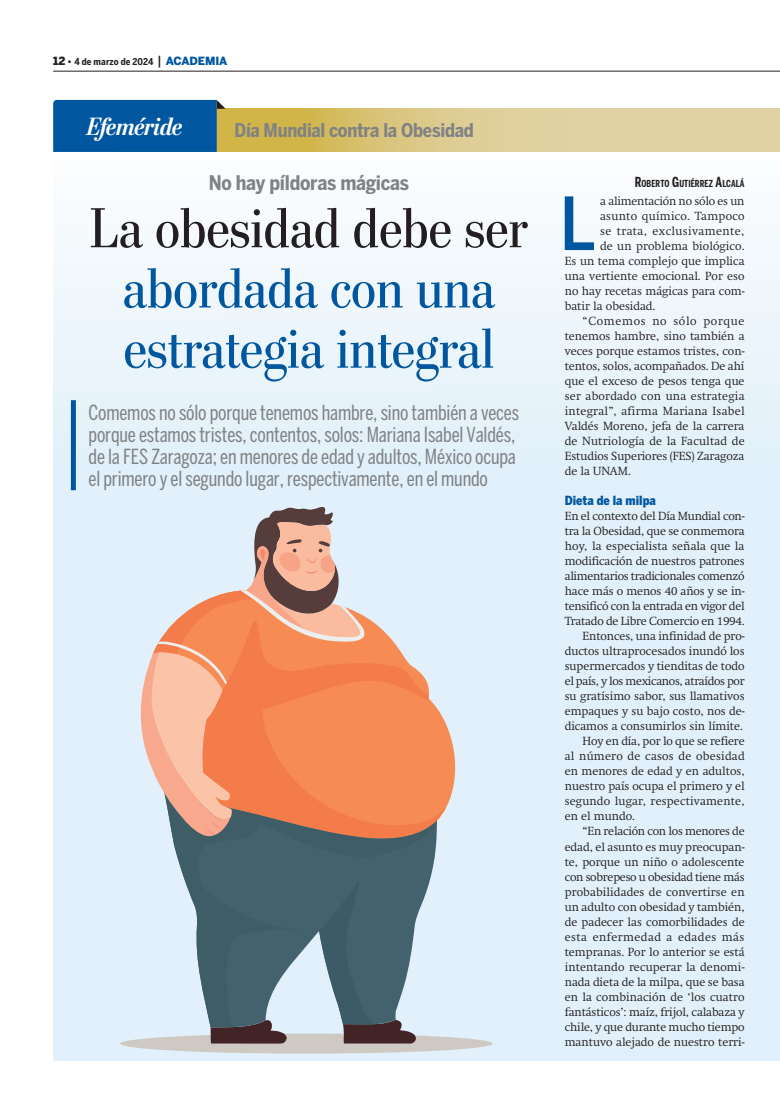
<style>
.page{position:relative;width:780px;height:1117px;background:#fff}
.page>*{position:absolute;margin:0;border:0;box-sizing:border-box;transform-origin:0 0}
.t1{font:500 72.38px "Benton Sans Cond";color:#01579f}
.t2{font:56.25px/60.1px "Stilson";color:#01579f}
.t3{font:56.25px "Stilson";color:#231f20}
.t4{font:italic 700 25px "Stilson";color:#fff}
.t5{font:20.62px/21.9px "Benton Sans Comp";letter-spacing:-.01em;color:#808285}
.t6{font:700 20px "Benton Sans Cond";letter-spacing:-.015em;color:#808285}
.t7{font:700 18.75px "Benton Sans Cond";letter-spacing:-.015em;color:#808285}
.t8{font:900 12.5px "Benton Sans Cond";color:#01579f}
.t9{font:300 11.62px "Swift";color:#231f20}
.t10{font:300 11.62px "Swift";letter-spacing:.02em;color:#231f20}
.t11{font:300 11.62px "Swift";letter-spacing:-.025em;color:#231f20}
.t12{font:300 11.62px "Swift";letter-spacing:-.02em;color:#231f20}
.t13{font:300 11.62px "Swift";letter-spacing:.025em;color:#231f20}
.t14{font:300 11.62px "Swift";letter-spacing:.04em;color:#231f20}
.t15{font:300 11.62px "Swift";letter-spacing:.035em;color:#231f20}
.t16{font:300 11.62px "Swift";letter-spacing:.06em;color:#231f20}
.t17{font:700 9.62px "Benton Sans Comp";letter-spacing:.005em;color:#231f20}
.t18{font:700 9.38px "Benton Sans Cond";letter-spacing:.01em;color:#231f20}
.s1{font-family:"Benton Sans";font-weight:900;font-size:11.25px}
.s2{font-family:"Benton Sans";font-weight:900}
.s3{font-weight:500;font-size:12.5px}
.s4{font-family:"Benton Sans";font-weight:900;font-size:11.25px;color:#01579f}
.s5{font-size:13.75px}
</style>
<div class="page">
<svg style="left:225px;top:109px;width:554px;height:43px;background:#dbc988"></svg>
<svg style="left:53px;top:100px;width:172px;height:52px;background:#0a5b9b"></svg>
<hr style="left:53px;top:71px;width:726px;height:1px;background:#231f20">
<div style="left:53px;top:160px;width:726px;height:900px;background:linear-gradient(to bottom,#f0f7fc,#dbedf9)"></div>
<div style="left:71px;top:400px;width:5px;height:90px;background:#01579f"></div>
<div style="left:120px;top:1033px;width:372px;height:20px;background:#cecac3;border-radius:50%"></div>
<svg style="left:210px;top:1027px;width:77px;height:16px"></svg>
<svg style="left:152px;top:590px;width:311px;height:249px;background:#e2e8ec"></svg>
<svg style="left:369px;top:620px;width:77px;height:219px;background:#f0a47e"></svg>
<svg style="left:163px;top:789px;width:274px;height:238px;background:#7e8d92"></svg>
<svg style="left:319px;top:880px;width:98px;height:163px;background:#5d737d"></svg>
<svg style="left:136px;top:506px;width:233px;height:331px;background:#e3a78d"></svg>
<p class="t18" style="left:53px;top:56px;width:176px"><span class="s1">12</span> <span class="s2">•</span> 4 de marzo de 2024 <span class="s3">|</span> <span class="s4">ACADEMIA</span></p>
<h3 class="t4" style="left:87px;top:112px;width:97px">Efeméride</h3>
<h3 class="t7" style="left:234px;top:119px;width:241px">Día Mundial contra la Obesidad</h3>
<h3 class="t6" style="left:209px;top:171px;width:202px">No hay píldoras mágicas</h3>
<h2 class="t3" style="left:90px;top:195px;width:439px">La obesidad debe ser</h2>
<h2 class="t2" style="left:123px;top:258px;width:373px">abordada con una estrategia integral</h2>
<p class="t5" style="left:89px;top:401px;width:432px">Comemos no sólo porque tenemos hambre, sino también a veces porque estamos tristes, contentos, solos: Mariana Isabel Valdés, de la FES Zaragoza; en menores de edad y adultos, México ocupa el primero y el segundo lugar, respectivamente, en el mundo</p>
<p class="t17" style="left:634px;top:178px;width:111px"><span class="s5">R</span>OBERTO <span class="s5">G</span>UTIÉRREZ <span class="s5">A</span>LCALÁ</p>
<h1 class="t1" style="left:559px;top:181px;width:38px">L</h1>
<p class="t9" style="left:600px;top:194px;width:146px">a alimentación no sólo es un</p>
<p class="t10" style="left:600px;top:209px;width:146px">asunto químico. Tampoco</p>
<p class="t15" style="left:600px;top:224px;width:146px">se trata, exclusivamente,</p>
<p class="t9" style="left:600px;top:239px;width:146px">de un problema biológico.</p>
<p class="t9" style="left:564px;top:254px;width:181px">Es un tema complejo que implica</p>
<p class="t9" style="left:564px;top:269px;width:181px">una vertiente emocional. Por eso</p>
<p class="t9" style="left:564px;top:284px;width:181px">no hay recetas mágicas para com-</p>
<p class="t9" style="left:564px;top:299px;width:92px">batir la obesidad.</p>
<p class="t16" style="left:582px;top:314px;width:164px">“Comemos no sólo porque</p>
<p class="t9" style="left:564px;top:329px;width:181px">tenemos hambre, sino también a</p>
<p class="t9" style="left:564px;top:344px;width:181px">veces porque estamos tristes, con-</p>
<p class="t9" style="left:564px;top:359px;width:181px">tentos, solos, acompañados. De ahí</p>
<p class="t9" style="left:564px;top:374px;width:181px">que el exceso de pesos tenga que</p>
<p class="t10" style="left:564px;top:389px;width:181px">ser abordado con una estrategia</p>
<p class="t13" style="left:564px;top:404px;width:181px">integral”, afirma Mariana Isabel</p>
<p class="t9" style="left:564px;top:419px;width:181px">Valdés Moreno, jefa de la carrera</p>
<p class="t10" style="left:564px;top:434px;width:181px">de Nutriología de la Facultad de</p>
<p class="t9" style="left:564px;top:449px;width:181px">Estudios Superiores (FES) Zaragoza</p>
<p class="t9" style="left:564px;top:464px;width:68px">de la UNAM.</p>
<p class="t8" style="left:564px;top:493px;width:93px">Dieta de la milpa</p>
<p class="t9" style="left:564px;top:509px;width:181px">En el contexto del Día Mundial con-</p>
<p class="t9" style="left:564px;top:524px;width:181px">tra la Obesidad, que se conmemora</p>
<p class="t9" style="left:564px;top:539px;width:181px">hoy, la especialista señala que la</p>
<p class="t9" style="left:564px;top:554px;width:181px">modificación de nuestros patrones</p>
<p class="t11" style="left:564px;top:569px;width:181px">alimentarios tradicionales comenzó</p>
<p class="t9" style="left:564px;top:584px;width:181px">hace más o menos 40 años y se in-</p>
<p class="t9" style="left:564px;top:599px;width:181px">tensificó con la entrada en vigor del</p>
<p class="t9" style="left:564px;top:614px;width:181px">Tratado de Libre Comercio en 1994.</p>
<p class="t9" style="left:582px;top:629px;width:163px">Entonces, una infinidad de pro-</p>
<p class="t9" style="left:564px;top:644px;width:181px">ductos ultraprocesados inundó los</p>
<p class="t9" style="left:564px;top:659px;width:181px">supermercados y tienditas de todo</p>
<p class="t11" style="left:564px;top:674px;width:181px">el país, y los mexicanos, atraídos por</p>
<p class="t9" style="left:564px;top:689px;width:181px">su gratísimo sabor, sus llamativos</p>
<p class="t9" style="left:564px;top:704px;width:181px">empaques y su bajo costo, nos de-</p>
<p class="t9" style="left:564px;top:719px;width:180px">dicamos a consumirlos sin límite.</p>
<p class="t9" style="left:582px;top:734px;width:164px">Hoy en día, por lo que se refiere</p>
<p class="t10" style="left:564px;top:749px;width:181px">al número de casos de obesidad</p>
<p class="t9" style="left:564px;top:764px;width:181px">en menores de edad y en adultos,</p>
<p class="t9" style="left:564px;top:779px;width:181px">nuestro país ocupa el primero y el</p>
<p class="t9" style="left:564px;top:794px;width:181px">segundo lugar, respectivamente,</p>
<p class="t9" style="left:564px;top:809px;width:72px">en el mundo.</p>
<p class="t12" style="left:582px;top:824px;width:164px">“En relación con los menores de</p>
<p class="t9" style="left:564px;top:839px;width:181px">edad, el asunto es muy preocupan-</p>
<p class="t9" style="left:564px;top:854px;width:181px">te, porque un niño o adolescente</p>
<p class="t12" style="left:564px;top:869px;width:181px">con sobrepeso u obesidad tiene más</p>
<p class="t9" style="left:564px;top:884px;width:181px">probabilidades de convertirse en</p>
<p class="t9" style="left:564px;top:899px;width:181px">un adulto con obesidad y también,</p>
<p class="t9" style="left:564px;top:914px;width:181px">de padecer las comorbilidades de</p>
<p class="t14" style="left:564px;top:929px;width:181px">esta enfermedad a edades más</p>
<p class="t9" style="left:564px;top:944px;width:181px">tempranas. Por lo anterior se está</p>
<p class="t9" style="left:564px;top:959px;width:181px">intentando recuperar la denomi-</p>
<p class="t9" style="left:564px;top:974px;width:181px">nada dieta de la milpa, que se basa</p>
<p class="t9" style="left:564px;top:989px;width:181px">en la combinación de ‘los cuatro</p>
<p class="t9" style="left:564px;top:1004px;width:181px">fantásticos’: maíz, frijol, calabaza y</p>
<p class="t9" style="left:564px;top:1019px;width:181px">chile, y que durante mucho tiempo</p>
<p class="t9" style="left:564px;top:1034px;width:181px">mantuvo alejado de nuestro terri-</p>
</div>
